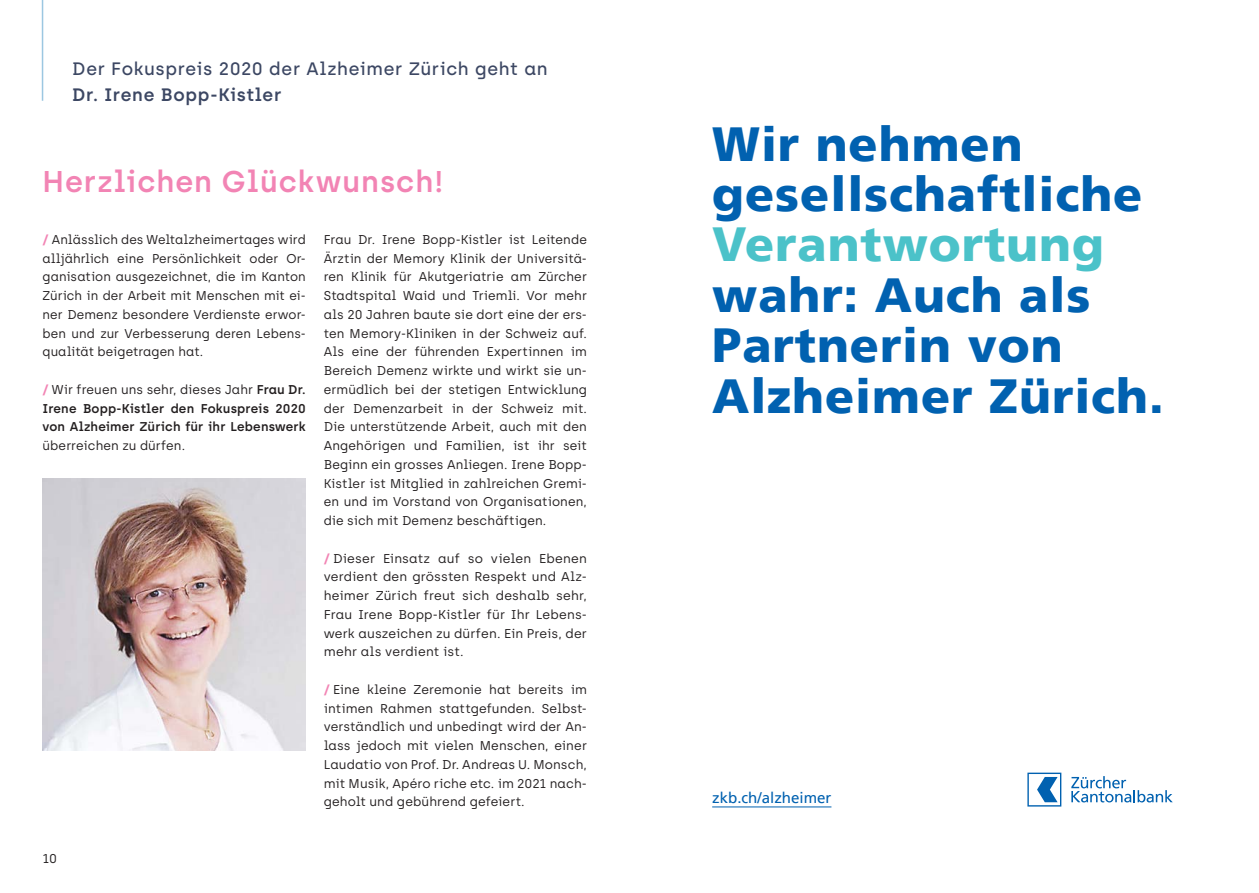
<style>
.page{position:relative;width:1259px;height:893px;background:#fff}
.page>*{position:absolute;margin:0;border:0;box-sizing:border-box;transform-origin:0 0}
.t1{font:900 47.85px/50.4px "Frutigerfor ZKB";letter-spacing:.02em;color:#0161b0}
.t2{font:600 30px "Archia";letter-spacing:.03em;color:#f284b4}
.Lead{font:500 18px "Archia";letter-spacing:.035em;color:#3c4763}
.Lead-2{font:600 18px "Archia";letter-spacing:.035em;color:#3c4763}
.t3{font:15.15px "Frutigerfor ZKB";color:#0161b0}
.Bullets{font:12.75px/18.8px "Archia";letter-spacing:.005em;color:#231f20;text-align:justify}
.Bullets-2{font:600 12.75px/18.8px "Archia";letter-spacing:.01em;color:#231f20;text-align:justify}
.s1{font-weight:700;color:#f284b4}
.s2{font-weight:400}
.s3{color:#4bc2c9}
</style>
<div class="page">
<hr style="left:42px;top:0;width:1px;height:101px;background:#9cc7e1">
<img style="left:43px;top:478px;width:263px;height:272px">
<hr style="left:712px;top:806px;width:119px;height:1px;background:#0161b0">
<svg style="left:1027px;top:773px;width:34px;height:34px"></svg>
<svg style="left:1071px;top:776px;width:101px;height:26px"></svg>
<p class="Lead" style="left:72px;top:58px;width:477px">Der Fokuspreis 2020 der Alzheimer Zürich geht an</p>
<p class="Lead-2" style="left:72px;top:84px;width:211px">Dr. Irene Bopp-Kistler</p>
<h2 class="t2" style="left:43px;top:163px;width:403px">Herzlichen Glückwunsch!</h2>
<p class="Bullets" style="left:43px;top:230px;width:265px"><span class="s1">/</span> Anlässlich des Weltalzheimertages wird alljährlich eine Persönlichkeit oder Or&shy;ganisation ausgezeichnet, die im Kanton Zürich in der Arbeit mit Menschen mit ei&shy;ner Demenz besondere Verdienste erwor&shy;ben und zur Verbesserung deren Lebens&shy;qualität beigetragen hat.</p>
<p class="Bullets-2" style="left:43px;top:380px;width:265px"><span class="s1">/</span> <span class="s2">Wir freuen uns sehr, dieses Jahr</span> Frau Dr.<br>Irene Bopp-Kistler den Fokuspreis 2020 von Alzheimer Zürich für ihr Lebenswerk <span class="s2">überreichen zu dürfen.</span></p>
<p class="Bullets" style="left:43px;top:849px;width:16px">10</p>
<p class="Bullets" style="left:324px;top:230px;width:265px">Frau Dr. Irene Bopp-Kistler ist Leitende Ärztin der Memory Klinik der Universitä&shy;ren Klinik für Akutgeriatrie am Zürcher Stadtspital Waid und Triemli. Vor mehr als 20 Jahren baute sie dort eine der ers&shy;ten Memory-Kliniken in der Schweiz auf.<br>Als eine der führenden Expertinnen im Bereich Demenz wirkte und wirkt sie un&shy;ermüdlich bei der stetigen Entwicklung der Demenzarbeit in der Schweiz mit.<br>Die unterstützende Arbeit, auch mit den Angehörigen und Familien, ist ihr seit Beginn ein grosses Anliegen. Irene Bopp-Kistler ist Mitglied in zahlreichen Gremi&shy;en und im Vorstand von Organisationen, die sich mit Demenz beschäftigen.</p>
<p class="Bullets" style="left:324px;top:549px;width:265px"><span class="s1">/</span> Dieser Einsatz auf so vielen Ebenen verdient den grössten Respekt und Alz&shy;heimer Zürich freut sich deshalb sehr, Frau Irene Bopp-Kistler für Ihr Lebens&shy;werk auszeichen zu dürfen. Ein Preis, der mehr als verdient ist.</p>
<p class="Bullets" style="left:324px;top:680px;width:265px"><span class="s1">/</span> Eine kleine Zeremonie hat bereits im intimen Rahmen stattgefunden. Selbst&shy;verständlich und unbedingt wird der An&shy;lass jedoch mit vielen Menschen, einer Laudatio von Prof. Dr. Andreas U. Monsch, mit Musik, Apéro riche etc. im 2021 nach&shy;geholt und gebührend gefeiert.</p>
<p class="t1" style="left:712px;top:119px;width:453px">Wir nehmen gesellschaftliche<br><span class="s3">Verantwortung </span>wahr: Auch als<br>Partnerin von<br>Alzheimer Zürich.</p>
<p class="t3" style="left:712px;top:789px;width:121px">zkb.ch/alzheimer</p>
</div>
